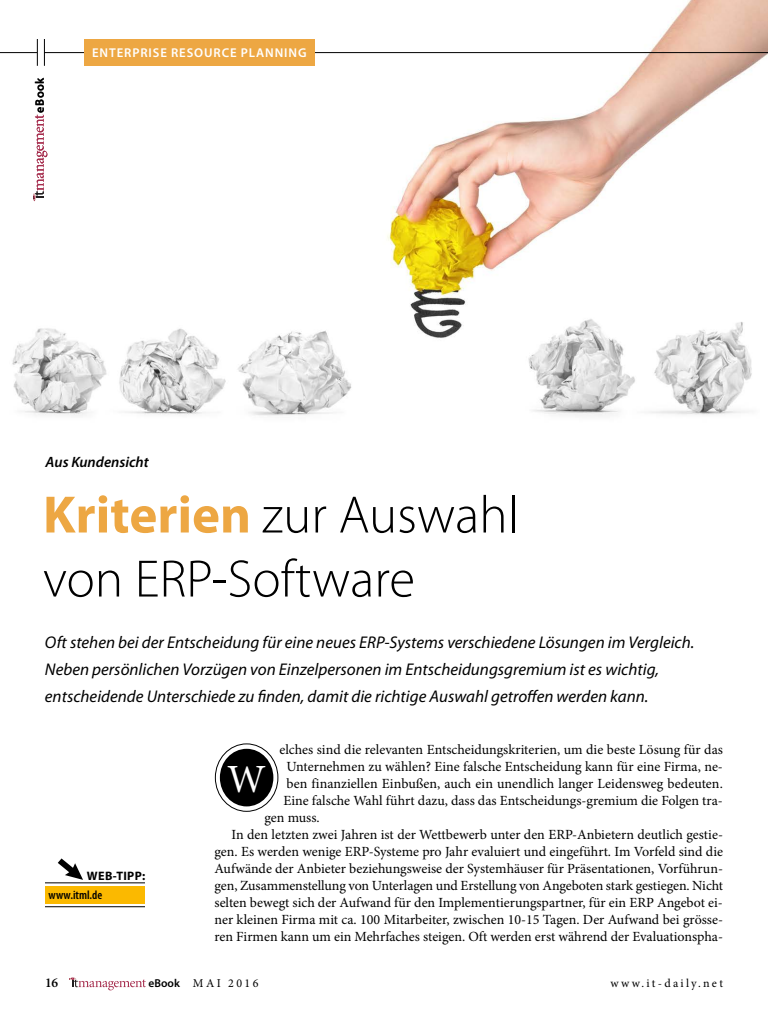
<style>
.page{position:relative;width:768px;height:1024px;background:#fff}
.page>*{position:absolute;margin:0;border:0;box-sizing:border-box;transform-origin:0 0}
.t1{font:300 53px/64px "Myriad Pro";color:#000}
.t2{font:40px "Minion Pro";color:#fff}
.t3{font:italic 17px/27px "Myriad Pro";color:#000}
.t4{font:italic 600 15px "Myriad Pro";color:#000}
.t5{font:14px "Minion Pro";color:#000}
.t6{font:600 13.5px "Minion Pro";color:#000}
.t7{font:600 12.8px "Myriad Pro";letter-spacing:.07em;color:#fff}
.t8{font:600 condensed 12.3px "Myriad Pro";color:#000}
.t9{font:700 12.3px "Myriad Pro";letter-spacing:.025em;color:#000}
.t10{font:600 12.1px "Myriad Pro";letter-spacing:.05em;color:#000}
.t11{font:12px "Minion Pro";letter-spacing:.195em;color:#000}
.s1{font-weight:700;color:#eda743}
.s2{font-family:"Myriad Pro";font-weight:600;font-size:11.5px}
</style>
<div class="page">
<svg style="left:69px;top:978px;width:77px;height:12px"></svg>
<img style="left:0;top:0;width:768px;height:416px">
<hr style="left:0;top:52px;width:37px;height:1px;background:#000">
<svg style="left:37px;top:39px;width:1px;height:27px"></svg>
<svg style="left:44px;top:39px;width:1px;height:27px"></svg>
<hr style="left:44px;top:52px;width:724px;height:1px;background:#000">
<div style="left:84px;top:39px;width:231px;height:27px;background:#eda743"></div>
<svg style="left:33px;top:115px;width:14px;height:86px"></svg>
<div style="left:215px;top:744px;width:63px;height:68px;border:1px solid #000;border-radius:50%"></div>
<div style="left:220px;top:749px;width:53px;height:57px;background:#000;border-radius:50%"></div>
<hr style="left:45px;top:883px;width:100px;height:1px;background:#000">
<hr style="left:45px;top:906px;width:100px;height:1px;background:#000">
<div style="left:45px;top:886px;width:100px;height:17px;background:#fbb900"></div>
<svg style="left:58px;top:858px;width:25px;height:22px"></svg>
<p class="t10" style="left:32px;top:113px;width:37px;rotate:-90deg">eBook</p>
<p class="t7" style="left:92px;top:45px;width:216px">ENTERPRISE RESOURCE PLANNING</p>
<p class="t4" style="left:46px;top:452px;width:105px">Aus Kundensicht</p>
<h1 class="t1" style="left:43px;top:482px;width:477px"><span class="s1">Kriterien</span> zur Auswahl von ERP-Software</h1>
<p class="t3" style="left:45px;top:628px;width:651px">Oft stehen bei der Entscheidung für eine neues ERP-Systems verschiedene Lösungen im Vergleich.<br>Neben persönlichen Vorzügen von Einzelpersonen im Entscheidungsgremium ist es wichtig, entscheidende Unterschiede zu finden, damit die richtige Auswahl getroffen werden kann.</p>
<p class="t9" style="left:87px;top:867px;width:60px">WEB-TIPP:</p>
<p class="t8" style="left:48px;top:887px;width:55px">www.itml.de</p>
<p class="t5" style="left:280px;top:740px;width:445px">elches sind die relevanten Entscheidungskriterien, um die beste Lösung für das</p>
<p class="t5" style="left:286px;top:757px;width:438px">Unternehmen zu wählen? Eine falsche Entscheidung kann für eine Firma, ne-</p>
<p class="t5" style="left:286px;top:774px;width:438px">ben finanziellen Einbußen, auch ein unendlich langer Leidensweg bedeuten.</p>
<p class="t5" style="left:284px;top:791px;width:441px">Eine falsche Wahl führt dazu, dass das Entscheidungs-gremium die Folgen tra-</p>
<p class="t5" style="left:265px;top:808px;width:57px">gen muss.</p>
<p class="t5" style="left:232px;top:825px;width:493px">In den letzten zwei Jahren ist der Wettbewerb unter den ERP-Anbietern deutlich gestie-</p>
<p class="t5" style="left:215px;top:842px;width:510px">gen. Es werden wenige ERP-Systeme pro Jahr evaluiert und eingeführt. Im Vorfeld sind die</p>
<p class="t5" style="left:215px;top:859px;width:510px">Aufwände der Anbieter beziehungsweise der Systemhäuser für Präsentationen, Vorführun-</p>
<p class="t5" style="left:215px;top:876px;width:510px">gen, Zusammenstellung von Unterlagen und Erstellung von Angeboten stark gestiegen. Nicht</p>
<p class="t5" style="left:215px;top:893px;width:510px">selten bewegt sich der Aufwand für den Implementierungspartner, für ein ERP Angebot ei-</p>
<p class="t5" style="left:215px;top:910px;width:510px">ner kleinen Firma mit ca. 100 Mitarbeiter, zwischen 10-15 Tagen. Der Aufwand bei grösse-</p>
<p class="t5" style="left:215px;top:927px;width:510px">ren Firmen kann um ein Mehrfaches steigen. Oft werden erst während der Evaluationspha-</p>
<h2 class="t2" style="left:227px;top:752px;width:40px">W</h2>
<p class="t6" style="left:45px;top:973px;width:15px">16</p>
<p class="t11" style="left:148px;top:975px;width:112px"><span class="s2">eBook</span> MAI 2016</p>
<p class="t11" style="left:611px;top:975px;width:114px">www.it-daily.net</p>
</div>
